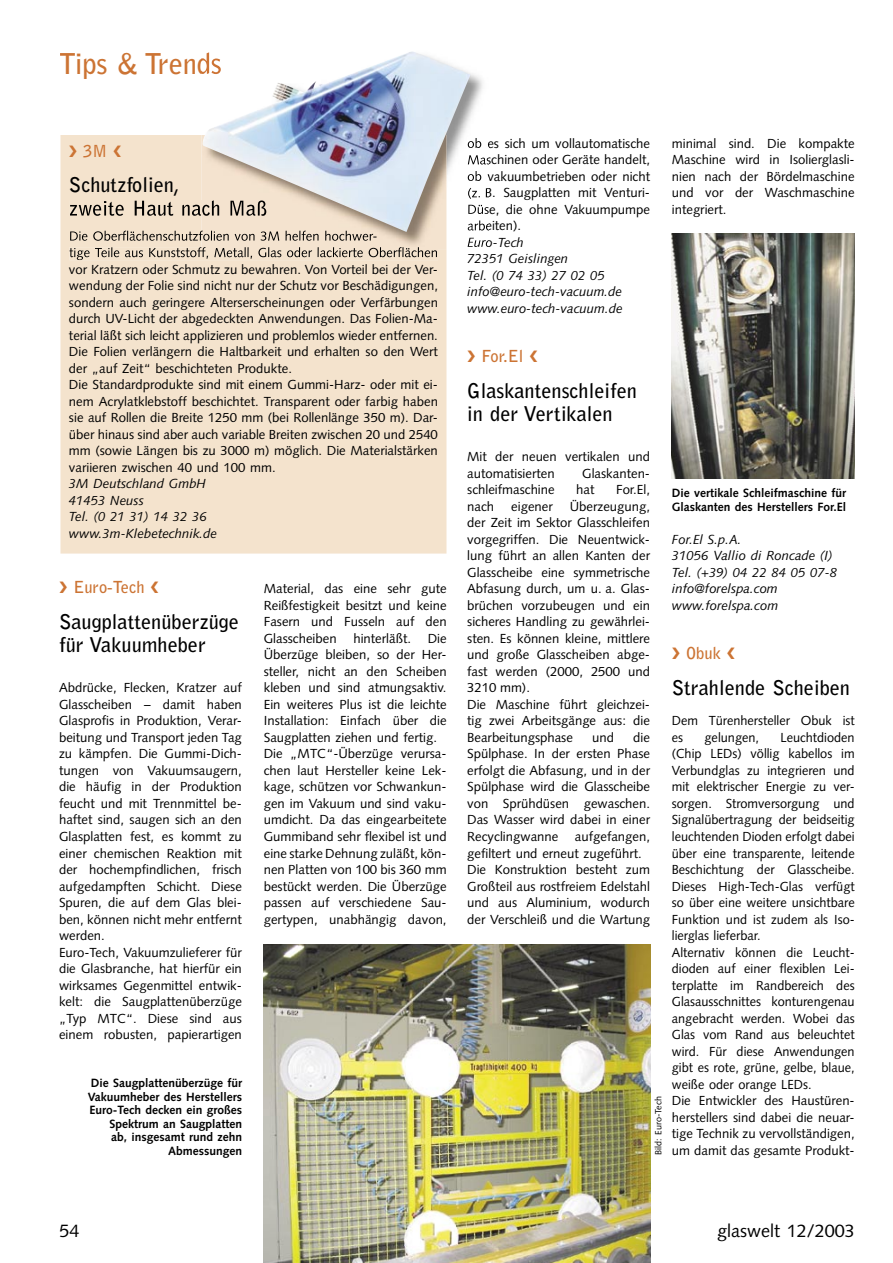
<style>
.page{position:relative;width:893px;height:1263px;background:#fff}
.page>*{position:absolute;margin:0;border:0;box-sizing:border-box;transform-origin:0 0}
.t1{font:700 28.5px "Bell Gothic";letter-spacing:-.01em;color:#cc7434}
.t2{font:700 20.25px/23.2px "Bell Gothic";color:#000}
.t3{font:18px "Syntax";color:#000}
.t4{font:700 16.5px "Bell Gothic";color:#cc7434}
.t5{font:13.2px/16.5px "Syntax";color:#000}
.t6{font:italic 13.2px/16.5px "Syntax";color:#000}
.t7{font:700 12px/13.5px "Syntax";color:#000;text-align:right}
.t8{font:9px "Syntax";color:#000}
</style>
<div class="page">
<img style="left:264px;top:945px;width:387px;height:318px">
<img style="left:672px;top:233px;width:183px;height:246px">
<div style="left:60px;top:135px;width:386px;height:419px;background:#f4e3cd"></div>
<svg style="left:70px;top:200px;width:131px;height:16px;background:#b8ab9b"></svg>
<svg style="left:70px;top:231px;width:131px;height:10px"></svg>
<svg style="left:69px;top:247px;width:369px;height:13px;background:#c5b7a6"></svg>
<img style="left:446px;top:74px;width:37px;height:175px">
<img style="left:201px;top:58px;width:2px;height:16px">
<img style="left:471px;top:138px;width:12px;height:10px">
<img style="left:471px;top:154px;width:17px;height:12px">
<img style="left:471px;top:171px;width:17px;height:10px">
<img style="left:471px;top:187px;width:17px;height:14px">
<img style="left:471px;top:204px;width:17px;height:13px">
<img style="left:471px;top:220px;width:17px;height:12px">
<img style="left:468px;top:237px;width:20px;height:10px">
<img style="left:201px;top:135px;width:245px;height:114px">
<img style="left:201px;top:200px;width:2px;height:16px">
<img style="left:201px;top:231px;width:176px;height:10px">
<img style="left:201px;top:247px;width:237px;height:2px">
<img style="left:203px;top:51px;width:268px;height:181px">
<svg style="left:70px;top:145px;width:7px;height:12px"></svg>
<svg style="left:114px;top:145px;width:7px;height:12px"></svg>
<h1 class="t1" style="left:59px;top:46px;width:164px">Tips &amp; Trends</h1>
<p class="t4" style="left:83px;top:141px;width:25px">3M</p>
<h2 class="t2" style="left:69px;top:173px;width:112px">Schutzfolien,</h2>
<p class="t5" style="left:69px;top:261px;width:370px">vor Kratzern oder Schmutz zu bewahren. Von Vorteil bei der Ver&shy;wendung der Folie sind nicht nur der Schutz vor Beschädigungen, sondern auch geringere Alterserscheinungen oder Verfärbungen durch UV-Licht der abgedeckten Anwendungen. Das Folien-Ma&shy;terial läßt sich leicht applizieren und problemlos wieder entfernen.<br>Die Folien verlängern die Haltbarkeit und erhalten so den Wert der „auf Zeit“ beschichteten Produkte.<br>Die Standardprodukte sind mit einem Gummi-Harz- oder mit ei&shy;nem Acrylatklebstoff beschichtet. Transparent oder farbig haben sie auf Rollen die Breite 1250 mm (bei Rollenlänge 350 m). Dar&shy;über hinaus sind aber auch variable Breiten zwischen 20 und 2540 mm (sowie Längen bis zu 3000 m) möglich. Die Materialstärken variieren zwischen 40 und 100 mm.</p>
<p class="t6" style="left:69px;top:475px;width:150px">3M Deutschland GmbH<br>41453 Neuss<br>Tel. (0 21 31) 14 32 36 www.3m-Klebetechnik.de</p>
<p class="t4" style="left:73px;top:577px;width:73px">Euro-Tech</p>
<h2 class="t2" style="left:59px;top:610px;width:181px">Saugplattenüberzüge für Vakuumheber</h2>
<p class="t5" style="left:59px;top:680px;width:184px">Abdrücke, Flecken, Kratzer auf<br>Glasscheiben – damit haben<br>Glasprofis in Produktion, Verar&shy;beitung und Transport jeden Tag zu kämpfen. Die Gummi-Dich&shy;tungen von Vakuumsaugern, die häufig in der Produktion feucht und mit Trennmittel be&shy;haftet sind, saugen sich an den<br>Glasplatten fest, es kommt zu einer chemischen Reaktion mit der hochempfindlichen, frisch aufgedampften Schicht. Diese<br>Spuren, die auf dem Glas blei&shy;ben, können nicht mehr entfernt werden.<br>Euro-Tech, Vakuumzulieferer für die Glasbranche, hat hierfür ein wirksames Gegenmittel entwik&shy;kelt: die Saugplattenüberzüge „Typ MTC“. Diese sind aus einem robusten, papierartigen</p>
<p class="t7" style="left:88px;top:1076px;width:156px">Die Saugplattenüberzüge für<br>Vakuumheber des Herstellers<br>Euro-Tech decken ein großes<br>Spektrum an Saugplatten<br>ab, insgesamt rund zehn<br>Abmessungen</p>
<p class="t5" style="left:264px;top:581px;width:184px;text-align:justify">Material, das eine sehr gute Reißfestigkeit besitzt und keine Fasern und Fusseln auf den Glasscheiben</p>
<p class="t5" style="left:353px;top:630px;width:59px">hinterläßt.</p>
<p class="t5" style="left:264px;top:630px;width:184px;text-indent:164px">Die<br>Überzüge bleiben, so der Her&shy;steller, nicht an den Scheiben kleben und sind atmungsaktiv.<br>Ein weiteres Plus ist die leichte<br>Installation: Einfach über die<br>Saugplatten ziehen und fertig.<br>Die „MTC“-Überzüge verursa&shy;chen laut Hersteller keine Lek&shy;kage, schützen vor Schwankun&shy;gen im Vakuum und sind vaku&shy;umdicht. Da das eingearbeitete<br>Gummiband sehr flexibel ist und eine starke Dehnung zuläßt, kön&shy;nen Platten von 100 bis 360 mm bestückt werden. Die Überzüge passen auf verschiedene Sau&shy;gertypen, unabhängig davon,</p>
<p class="t5" style="left:467px;top:135px;width:184px;text-align:justify">ob es sich um vollautomatische Maschinen oder Geräte handelt, ob vakuumbetrieben oder nicht (z. B. Saugplatten mit Venturi-Düse, die ohne Vakuumpumpe arbeiten).</p>
<p class="t6" style="left:467px;top:234px;width:157px">Euro-Tech<br>72351 Geislingen<br>Tel. (0 74 33) 27 02 05 info@euro-tech-vacuum.de www.euro-tech-vacuum.de</p>
<p class="t4" style="left:481px;top:346px;width:43px">For.El</p>
<h2 class="t2" style="left:467px;top:379px;width:171px">Glaskantenschleifen in der Vertikalen</h2>
<p class="t5" style="left:467px;top:449px;width:184px">Mit der neuen vertikalen und automatisierten</p>
<p class="t5" style="left:582px;top:465px;width:69px">Glaskanten-</p>
<p class="t5" style="left:467px;top:482px;width:89px">schleifmaschine</p>
<p class="t5" style="left:576px;top:482px;width:20px">hat</p>
<p class="t5" style="left:616px;top:482px;width:35px">For.El,</p>
<p class="t5" style="left:467px;top:498px;width:28px">nach</p>
<p class="t5" style="left:511px;top:498px;width:43px">eigener</p>
<p class="t5" style="left:467px;top:498px;width:184px;text-indent:103px">Überzeugung, der Zeit im Sektor Glasschleifen vorgegriffen. Die Neuentwick&shy;lung führt an allen Kanten der<br>Glasscheibe eine symmetrische<br>Abfasung durch, um u. a. Glas&shy;brüchen vorzubeugen und ein sicheres Handling zu gewährlei&shy;sten. Es können kleine, mittlere und große Glasscheiben abge&shy;fast werden (2000, 2500 und<br>3210 mm).<br>Die Maschine führt gleichzei&shy;tig zwei Arbeitsgänge aus: die<br>Bearbeitungsphase</p>
<p class="t5" style="left:467px;top:729px;width:184px;text-align:justify;text-indent:166px">die Spülphase. In der ersten Phase erfolgt die Abfasung, und in der Spülphase wird die Glasscheibe von Sprühdüsen gewaschen.<br>Das Wasser wird dabei in einer Recyclingwanne</p>
<p class="t5" style="left:592px;top:729px;width:23px">und</p>
<p class="t5" style="left:467px;top:828px;width:184px;text-indent:108px">aufgefangen, gefiltert und erneut zugeführt.<br>Die Konstruktion besteht zum<br>Großteil aus rostfreiem Edelstahl und aus Aluminium, wodurch der Verschleiß und die Wartung</p>
<p class="t8" style="left:653px;top:1154px;width:60px;rotate:-90deg">Bild: Euro-Tech</p>
<p class="t5" style="left:672px;top:135px;width:184px;text-align:justify">minimal sind. Die kompakte Maschine wird in Isolierglasli&shy;nien nach der Bördelmaschine und vor der Waschmaschine integriert.</p>
<p class="t7" style="left:672px;top:486px;width:176px;text-align:left">Die vertikale Schleifmaschine für<br>Glaskanten des Herstellers For.El</p>
<p class="t6" style="left:672px;top:531px;width:167px">For.El S.p.A.<br>31056 Vallio di Roncade (I)<br>Tel. (+39) 04 22 84 05 07-8 info@forelspa.com www.forelspa.com</p>
<p class="t4" style="left:686px;top:643px;width:36px">Obuk</p>
<h2 class="t2" style="left:672px;top:676px;width:180px">Strahlende Scheiben</h2>
<p class="t5" style="left:672px;top:713px;width:184px">Dem Türenhersteller Obuk ist es</p>
<p class="t5" style="left:672px;top:729px;width:184px;text-indent:109px">Leuchtdioden (Chip LEDs) völlig kabellos im<br>Verbundglas zu integrieren und mit elektrischer Energie zu ver&shy;sorgen. Stromversorgung und<br>Signalübertragung der beidseitig leuchtenden Dioden erfolgt dabei über eine transparente, leitende<br>Beschichtung der Glasscheibe.<br>Dieses High-Tech-Glas verfügt so über eine weitere unsichtbare<br>Funktion und ist zudem als Iso&shy;lierglas lieferbar.<br>Alternativ können die Leucht&shy;dioden auf einer flexiblen Lei&shy;terplatte im Randbereich des<br>Glasausschnittes konturengenau angebracht werden. Wobei das<br>Glas vom Rand aus beleuchtet wird. Für diese Anwendungen gibt es rote, grüne, gelbe, blaue, weiße oder orange LEDs.<br>Die Entwickler des Haustüren&shy;herstellers sind dabei die neuar&shy;tige Technik zu vervollständigen, um damit das gesamte Produkt-</p>
<p class="t5" style="left:705px;top:729px;width:56px">gelungen,</p>
<h3 class="t3" style="left:60px;top:1220px;width:22px">54</h3>
<h3 class="t3" style="left:717px;top:1220px;width:139px">glaswelt 12/2003</h3>
</div>
